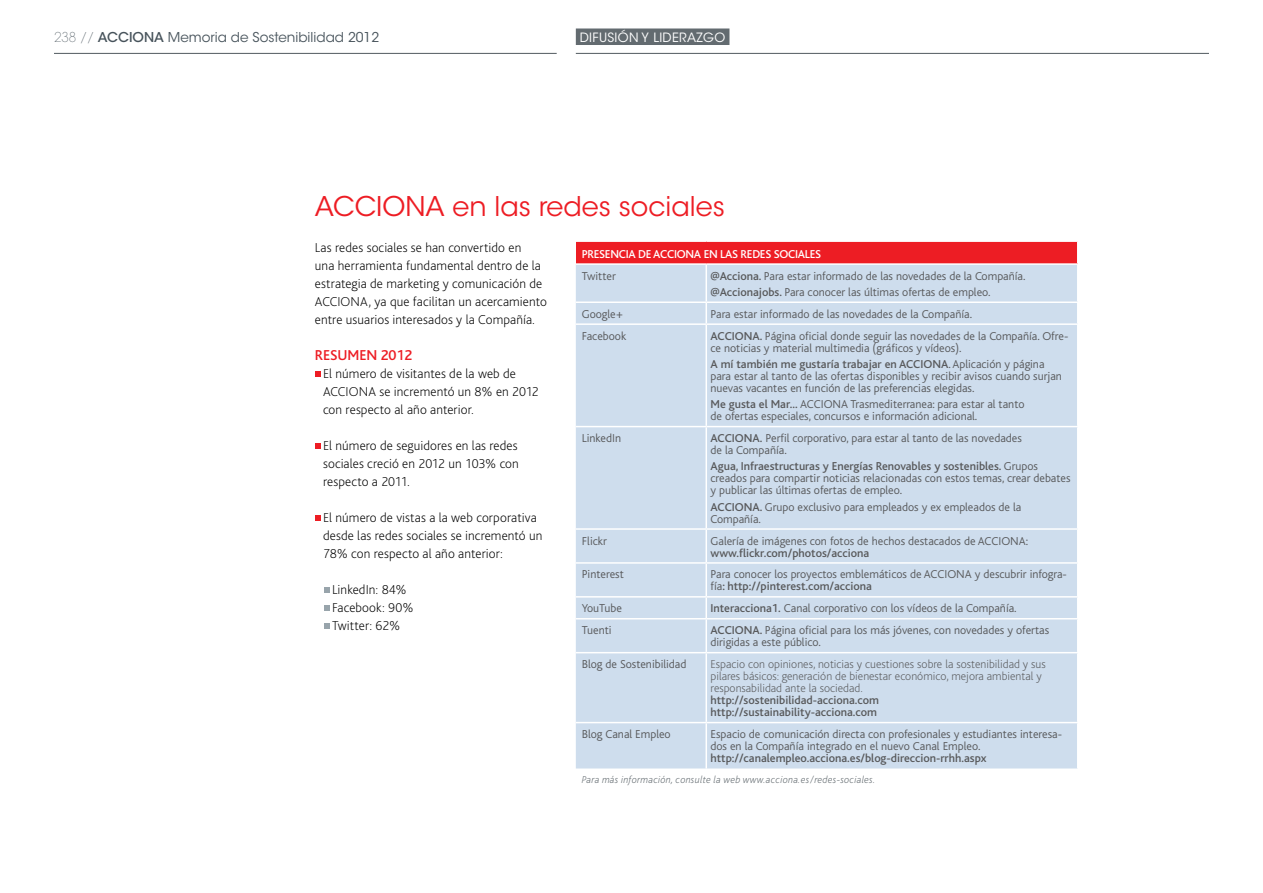
<style>
.page{position:relative;width:1263px;height:893px;background:#fff}
.page>*{position:absolute;margin:0;border:0;box-sizing:border-box;transform-origin:0 0}
.t1{font:27px "ITC Avant Garde Std";color:#ed1d24}
.t2{font:500 15px "Bliss";letter-spacing:-.005em;color:#ed1d24}
.t3{font:200 13.5px/18px "Bliss";letter-spacing:.01em;color:#000}
.t4{font:13.5px "ITC Avant Garde Std";color:#47535b}
.t5{font:12.75px "ITC Avant Garde Std";letter-spacing:.025em;color:#fff}
.t6{font:300 12px/12px "Bliss";color:#58595b}
.t7{font:500 12px/12px "Bliss";color:#58595b}
.t8{font:200 12px/12px "Bliss";color:#58595b}
.t9{font:500 12px "Bliss";color:#fff}
.t10{font:italic 200 10.5px "Bliss";letter-spacing:.025em;color:#636b70}
.s1{font-weight:200}
.s2{font-weight:500}
</style>
<div class="page">
<hr style="left:576px;top:53px;width:633px;height:1px;background:#636b70">
<hr style="left:54px;top:53px;width:503px;height:1px;background:#636b70">
<div style="left:576px;top:28px;width:153px;height:17px;background:#636b70"></div>
<svg style="left:315px;top:371px;width:5px;height:5px"></svg>
<svg style="left:315px;top:443px;width:5px;height:5px"></svg>
<svg style="left:315px;top:515px;width:5px;height:5px"></svg>
<svg style="left:324px;top:587px;width:5px;height:5px"></svg>
<svg style="left:324px;top:605px;width:5px;height:5px"></svg>
<svg style="left:324px;top:623px;width:5px;height:5px"></svg>
<div style="left:576px;top:241px;width:502px;height:23px;background:#ed1d24"></div>
<div style="left:576px;top:265px;width:501px;height:503px;background:#cedded"></div>
<svg style="left:1077px;top:242px;width:1px;height:21px"></svg>
<hr style="left:576px;top:240px;width:130px;height:2px;background:#fff">
<hr style="left:706px;top:240px;width:372px;height:2px;background:#fff">
<hr style="left:576px;top:263px;width:130px;height:2px;background:#fff">
<hr style="left:706px;top:263px;width:372px;height:2px;background:#fff">
<hr style="left:705px;top:265px;width:2px;height:36px;background:#fff">
<hr style="left:576px;top:301px;width:130px;height:2px;background:#fff">
<hr style="left:706px;top:301px;width:372px;height:2px;background:#fff">
<hr style="left:705px;top:303px;width:2px;height:20px;background:#fff">
<hr style="left:576px;top:323px;width:130px;height:2px;background:#fff">
<hr style="left:706px;top:323px;width:372px;height:2px;background:#fff">
<hr style="left:705px;top:325px;width:2px;height:101px;background:#fff">
<hr style="left:576px;top:426px;width:130px;height:1px;background:#fff">
<hr style="left:706px;top:426px;width:372px;height:1px;background:#fff">
<hr style="left:705px;top:427px;width:2px;height:101px;background:#fff">
<hr style="left:576px;top:528px;width:130px;height:2px;background:#fff">
<hr style="left:706px;top:528px;width:372px;height:2px;background:#fff">
<hr style="left:705px;top:530px;width:2px;height:32px;background:#fff">
<hr style="left:576px;top:562px;width:130px;height:2px;background:#fff">
<hr style="left:706px;top:562px;width:372px;height:2px;background:#fff">
<hr style="left:705px;top:564px;width:2px;height:32px;background:#fff">
<hr style="left:576px;top:596px;width:130px;height:2px;background:#fff">
<hr style="left:706px;top:596px;width:372px;height:2px;background:#fff">
<hr style="left:705px;top:598px;width:2px;height:20px;background:#fff">
<hr style="left:576px;top:618px;width:130px;height:1px;background:#fff">
<hr style="left:706px;top:618px;width:372px;height:1px;background:#fff">
<hr style="left:705px;top:619px;width:2px;height:33px;background:#fff">
<hr style="left:576px;top:652px;width:130px;height:1px;background:#fff">
<hr style="left:706px;top:652px;width:372px;height:1px;background:#fff">
<hr style="left:705px;top:653px;width:2px;height:69px;background:#fff">
<hr style="left:576px;top:722px;width:130px;height:1px;background:#fff">
<hr style="left:706px;top:722px;width:372px;height:1px;background:#fff">
<hr style="left:705px;top:723px;width:2px;height:45px;background:#fff">
<p class="t4" style="left:54px;top:29px;width:327px"><span class="s1">238 //</span> <span class="s2">ACCIONA</span> Memoria de Sostenibilidad 2012</p>
<p class="t5" style="left:580px;top:29px;width:147px">DIFUSIÓN Y LIDERAZGO</p>
<h1 class="t1" style="left:315px;top:190px;width:411px">ACCIONA en las redes sociales</h1>
<p class="t9" style="left:582px;top:247px;width:19px">PRESENCIA</p>
<p class="t9" style="left:638px;top:247px;width:23px">DE ACCIONA</p>
<p class="t9" style="left:704px;top:247px;width:51px">EN LAS REDES</p>
<p class="t9" style="left:774px;top:247px;width:7px">SOCIALES</p>
<p class="t6" style="left:582px;top:270px;width:36px">Twitter</p>
<p class="t6" style="left:710px;top:268px;width:316px;line-height:16.2px"><span class="s2">@Acciona.</span> Para estar informado de las novedades de la Compañía. <span class="s2">@Accionajobs.</span> Para conocer las últimas ofertas de empleo.</p>
<p class="t6" style="left:582px;top:308px;width:43px">Google+</p>
<p class="t6" style="left:710px;top:308px;width:263px">Para estar informado de las novedades de la Compañía.</p>
<p class="t6" style="left:582px;top:330px;width:46px">Facebook</p>
<p class="t7" style="left:710px;top:330px;width:9px">ACCIONA</p>
<p class="t3" style="left:315px;top:239px;width:233px">Las redes sociales se han convertido en<br>una herramienta fundamental dentro de la estrategia de marketing y comunicación de ACCIONA, ya que facilitan un acercamiento entre usuarios interesados y la Compañía.</p>
<p class="t2" style="left:315px;top:347px;width:99px">Resumen 2012</p>
<p class="t3" style="left:323px;top:365px;width:217px">El número de visitantes de la web de<br>ACCIONA se incrementó un 8% en 2012 con respecto al año anterior.</p>
<p class="t3" style="left:323px;top:437px;width:197px;text-align:justify">El número de seguidores en las redes sociales creció en 2012 un 103% con respecto a 2011.</p>
<p class="t3" style="left:323px;top:509px;width:221px">El número de vistas a la web corporativa desde las redes sociales se incrementó un<br>78% con respecto al año anterior:</p>
<p class="t3" style="left:332px;top:581px;width:83px">LinkedIn: 84%<br>Facebook: 90%<br>Twitter: 62%</p>
<p class="t6" style="left:710px;top:330px;width:359px;text-indent:49px"><span class="s2">.</span> Página oficial donde seguir las novedades de la Compañía. Ofre&shy;ce noticias y material multimedia (gráficos y vídeos).</p>
<p class="t7" style="left:710px;top:358px;width:197px">A mí también me gustaría trabajar en ACCIONA</p>
<p class="t6" style="left:710px;top:358px;width:353px;text-indent:238px">. Aplicación y página para estar al tanto de las ofertas disponibles y recibir avisos cuando surjan nuevas vacantes en función de las preferencias elegidas.</p>
<p class="t6" style="left:710px;top:398px;width:315px"><span class="s2">Me gusta el Mar...</span> ACCIONA Trasmediterranea: para estar al tanto de ofertas especiales, concursos e información adicional.</p>
<p class="t6" style="left:582px;top:432px;width:41px">LinkedIn</p>
<p class="t7" style="left:710px;top:432px;width:9px">ACCIONA</p>
<p class="t6" style="left:710px;top:432px;width:313px;text-indent:49px"><span class="s2">.</span> Perfil corporativo, para estar al tanto de las novedades de la Compañía.</p>
<p class="t6" style="left:710px;top:461px;width:362px"><span class="s2">Agua, Infraestructuras y Energías Renovables y sostenibles.</span> Grupos creados para compartir noticias relacionadas con estos temas, crear debates y publicar las últimas ofertas de empleo.</p>
<p class="t7" style="left:710px;top:501px;width:9px">ACCIONA</p>
<p class="t6" style="left:710px;top:501px;width:312px;text-indent:49px"><span class="s2">.</span> Grupo exclusivo para empleados y ex empleados de la<br>Compañía.</p>
<p class="t6" style="left:582px;top:535px;width:27px">Flickr</p>
<p class="t6" style="left:710px;top:535px;width:319px">Galería de imágenes con fotos de hechos destacados de ACCIONA:</p>
<p class="t7" style="left:710px;top:547px;width:160px">www.flickr.com/photos/acciona</p>
<p class="t6" style="left:582px;top:569px;width:43px">Pinterest</p>
<p class="t6" style="left:710px;top:569px;width:358px">Para conocer los proyectos emblemáticos de ACCIONA y descubrir infogra&shy;fía<span class="s2">: http://pinterest.com/acciona</span></p>
<p class="t6" style="left:582px;top:603px;width:42px">YouTube</p>
<p class="t6" style="left:710px;top:603px;width:308px"><span class="s2">Interacciona1.</span> Canal corporativo con los vídeos de la Compañía.</p>
<p class="t6" style="left:582px;top:625px;width:31px">Tuenti</p>
<p class="t7" style="left:710px;top:625px;width:9px">ACCIONA</p>
<p class="t6" style="left:710px;top:625px;width:340px;text-indent:49px"><span class="s2">.</span> Página oficial para los más jóvenes, con novedades y ofertas dirigidas a este público.</p>
<p class="t6" style="left:582px;top:658px;width:106px">Blog de Sostenibilidad</p>
<p class="t8" style="left:710px;top:658px;width:337px">Espacio con opiniones, noticias y cuestiones sobre la sostenibilidad y sus pilares básicos: generación de bienestar económico, mejora ambiental y responsabilidad ante la sociedad.</p>
<p class="t7" style="left:710px;top:694px;width:170px">http://sostenibilidad-acciona.com http://sustainability-acciona.com</p>
<p class="t6" style="left:582px;top:728px;width:90px">Blog Canal Empleo</p>
<p class="t6" style="left:710px;top:728px;width:353px">Espacio de comunicación directa con profesionales y estudiantes interesa&shy;dos en la Compañía integrado en el nuevo Canal Empleo.</p>
<p class="t7" style="left:710px;top:752px;width:278px">http://canalempleo.acciona.es/blog-direccion-rrhh.aspx</p>
<p class="t10" style="left:582px;top:774px;width:295px">Para más información, consulte la web www.acciona.es/redes-sociales.</p>
</div>
